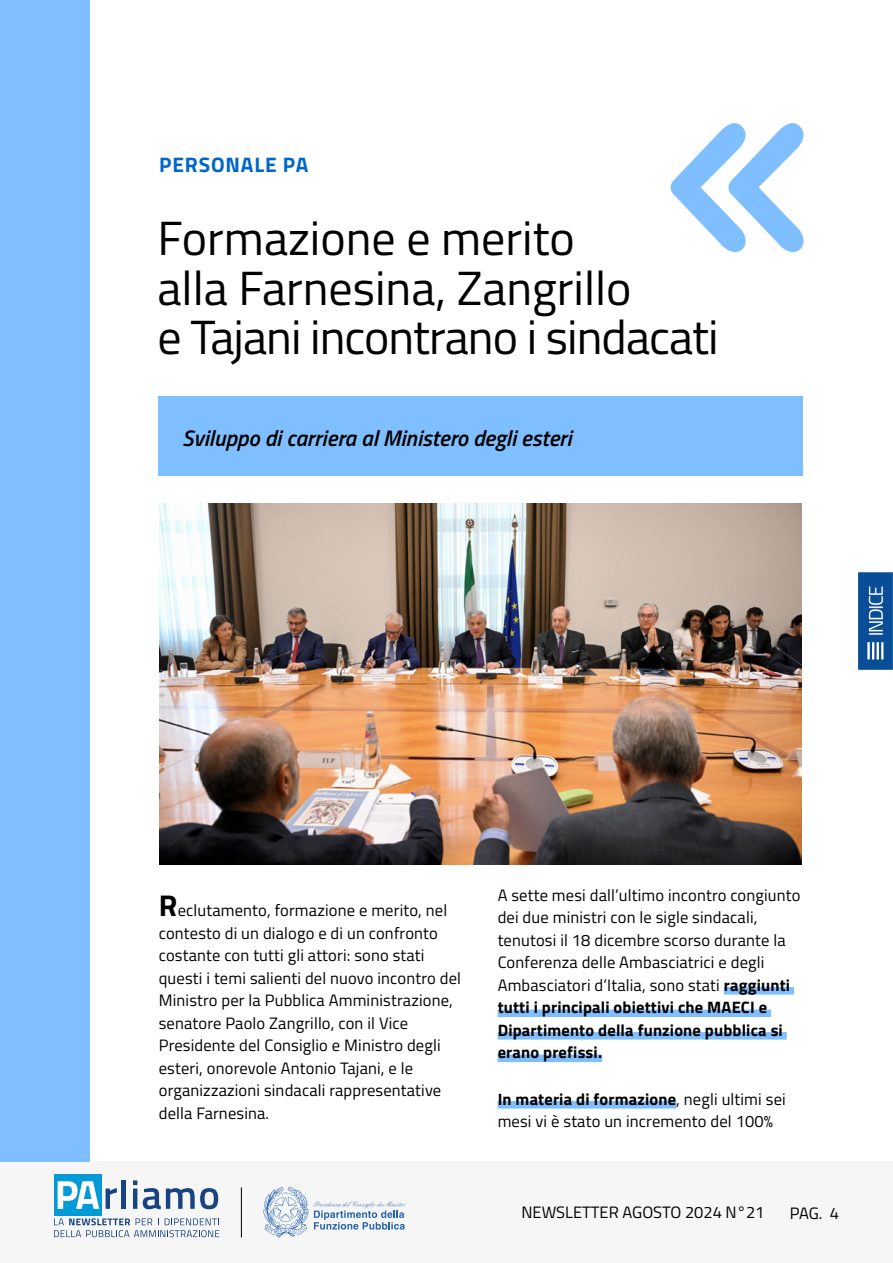
<style>
.page{position:relative;width:893px;height:1263px;background:#fff}
.page>*{position:absolute;margin:0;border:0;box-sizing:border-box;transform-origin:0 0}
.TITOLI_H1{font:48px/49.5px "Titillium Web";color:#000}
.Sottotitolo_H2{font:italic 600 22.5px "Titillium Web";color:#000}
.categorie_new{font:700 21px "Titillium Web";letter-spacing:.04em;color:#06c}
.testo_articoli_celesti{font:16.5px/22.5px "Titillium Web";letter-spacing:.01em;color:#000}
.s1{font-weight:700;font-size:30px}
.s2{font-weight:700}
</style>
<div class="page">
<div style="left:0;top:1161px;width:893px;height:102px;background:#f6f6f6"></div>
<div style="left:54px;top:1174px;width:48px;height:41px;background:#029ad7"></div>
<svg style="left:106px;top:1188px;width:11px;height:21px"></svg>
<hr style="left:122px;top:1180px;width:4px;height:29px;background:#184382">
<hr style="left:133px;top:1188px;width:4px;height:21px;background:#184382">
<svg style="left:133px;top:1180px;width:4px;height:5px"></svg>
<svg style="left:143px;top:1188px;width:75px;height:21px"></svg>
<svg style="left:58px;top:1181px;width:41px;height:28px"></svg>
<svg style="left:54px;top:1218px;width:165px;height:19px"></svg>
<hr style="left:241px;top:1187px;width:1px;height:50px;background:#000">
<svg style="left:263px;top:1187px;width:142px;height:50px"></svg>
<img style="left:859px;top:573px;width:34px;height:96px">
<div style="left:724px;top:987px;width:70px;height:7px;background:#80bfff"></div>
<div style="left:498px;top:1009px;width:273px;height:8px;background:#80bfff"></div>
<div style="left:498px;top:1032px;width:289px;height:7px;background:#80bfff"></div>
<div style="left:498px;top:1054px;width:104px;height:8px;background:#80bfff"></div>
<div style="left:498px;top:1101px;width:178px;height:7px;background:#80bfff"></div>
<img style="left:159px;top:503px;width:643px;height:362px">
<div style="left:0;top:0;width:89px;height:1161px;background:#80bfff"></div>
<svg style="left:670px;top:123px;width:134px;height:129px"></svg>
<div style="left:158px;top:396px;width:645px;height:80px;background:#80bfff"></div>
<h1 class="categorie_new" style="left:159px;top:149px;width:151px">PERSONALE PA</h1>
<h1 class="TITOLI_H1" style="left:158px;top:211px;width:562px">Formazione e merito<br>alla Farnesina, Zangrillo<br>e Tajani incontrano i sindacati</h1>
<h2 class="Sottotitolo_H2" style="left:182px;top:421px;width:391px">Sviluppo di carriera al Ministero degli esteri</h2>
<p class="testo_articoli_celesti" style="left:159px;top:898px;width:290px"><span class="s1">R</span>eclutamento, formazione e merito, nel contesto di un dialogo e di un confronto costante con tutti gli attori: sono stati</p>
<p class="testo_articoli_celesti" style="left:159px;top:966px;width:304px">questi i temi salienti del nuovo incontro del Ministro per la Pubblica Amministrazione, senatore Paolo Zangrillo, con il Vice Presidente del Consiglio e Ministro degli esteri, onorevole Antonio Tajani, e le organizzazioni sindacali rappresentative della Farnesina.</p>
<p class="testo_articoli_celesti" style="left:498px;top:883px;width:304px">A sette mesi dall’ultimo incontro congiunto dei due ministri con le sigle sindacali, tenutosi il 18 dicembre scorso durante la Conferenza delle Ambasciatrici e degli Ambasciatori d’Italia, sono stati <span class="s2">raggiunti tutti i principali obiettivi che MAECI e Dipartimento della funzione pubblica si erano prefissi.</span></p>
<p class="testo_articoli_celesti" style="left:498px;top:1087px;width:290px"><span class="s2">In materia di formazione</span>, negli ultimi sei mesi vi è stato un incremento del 100%</p>
<p class="testo_articoli_celesti" style="left:521px;top:1200px;width:245px">NEWSLETTER AGOSTO 2024 N°21</p>
<p class="testo_articoli_celesti" style="left:790px;top:1201px;width:51px">PAG. 4</p>
</div>
